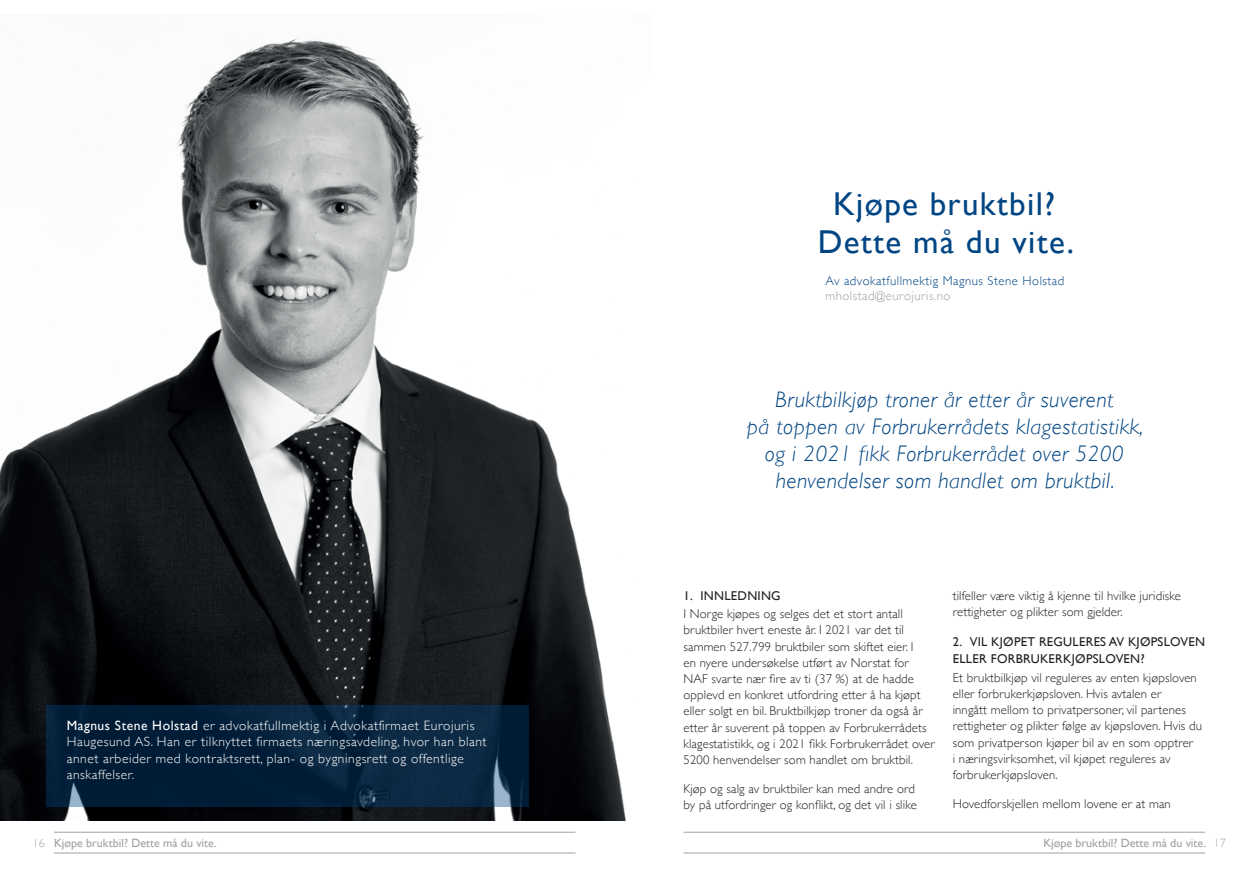
<style>
.page{position:relative;width:1259px;height:893px;background:#fff}
.page>*{position:absolute;margin:0;border:0;box-sizing:border-box;transform-origin:0 0}
.t1{font:33px/37.5px "Gill Sans";letter-spacing:.04em;color:#004583;text-align:center}
.t2{font:italic 300 22.5px/27px "Gill Sans";letter-spacing:.02em;color:#004583;text-align:center}
.t3{font:300 13.5px/16.2px "Gill Sans";letter-spacing:.04em;color:#fff}
.t4{font:300 12.75px/16.2px "Gill Sans";letter-spacing:.01em;color:#231f20}
.t5{font:12.75px/17.2px "Gill Sans";letter-spacing:.02em;color:#231f20}
.t6{font:300 12.75px "Gill Sans";letter-spacing:.04em;color:#004583}
.t7{font:300 12.75px "Gill Sans";letter-spacing:.04em;color:#a1a1a5}
.t8{font:12px "Gill Sans";color:#a1a1a5}
.t9{font:300 12px "Gill Sans";color:#a1a1a5}
.s1{font-weight:400}
</style>
<div class="page">
<img style="left:0;top:38px;width:626px;height:783px">
<div style="left:47px;top:706px;width:482px;height:101px;background:linear-gradient(to bottom,#05213b,#0a2640)"></div>
<hr style="left:54px;top:832px;width:521px;height:1px;background:#a1a1a5">
<hr style="left:54px;top:853px;width:521px;height:1px;background:#a1a1a5">
<hr style="left:683px;top:832px;width:522px;height:1px;background:#a1a1a5">
<hr style="left:683px;top:853px;width:522px;height:1px;background:#a1a1a5">
<h1 class="t1" style="left:817px;top:185px;width:258px">Kjøpe bruktbil?<br>Dette må du vite.</h1>
<p class="t6" style="left:825px;top:271px;width:240px">Av advokatfullmektig Magnus Stene Holstad</p>
<p class="t7" style="left:825px;top:286px;width:127px">mholstad@eurojuris.no</p>
<p class="t3" style="left:67px;top:717px;width:421px"><span class="s1">Magnus Stene Holstad</span> er advokatfullmektig i Advokatfirmaet Eurojuris Haugesund AS. Han er tilknyttet firmaets næringsavdeling, hvor han blant annet arbeider med kontraktsrett, plan- og bygningsrett og offentlige anskaffelser.</p>
<h2 class="t2" style="left:746px;top:386px;width:398px">Bruktbilkjøp troner år etter år suverent<br>på toppen av Forbrukerrådets klagestatistikk, og i 2021 fikk Forbrukerrådet over 5200 henvendelser som handlet om bruktbil.</h2>
<p class="t5" style="left:683px;top:587px;width:99px">1. INNLEDNING</p>
<p class="t4" style="left:683px;top:605px;width:253px">I Norge kjøpes og selges det et stort antall bruktbiler hvert eneste år. I 2021 var det til sammen 527.799 bruktbiler som skiftet eier. I<br>en nyere undersøkelse utført av Norstat for NAF svarte nær fire av ti (37 %) at de hadde opplevd en konkret utfordring etter å ha kjøpt eller solgt en bil. Bruktbilkjøp troner da også år etter år suverent på toppen av Forbrukerrådets klagestatistikk, og i 2021 fikk Forbrukerrådet over 5200 henvendelser som handlet om bruktbil.</p>
<p class="t4" style="left:683px;top:780px;width:235px">Kjøp og salg av bruktbiler kan med andre ord by på utfordringer og konflikt, og det vil i slike</p>
<p class="t4" style="left:952px;top:587px;width:230px">tilfeller være viktig å kjenne til hvilke juridiske rettigheter og plikter som gjelder.</p>
<p class="t5" style="left:952px;top:633px;width:254px">2. VIL KJØPET REGULERES AV KJØPSLOVEN<br>ELLER FORBRUKERKJØPSLOVEN?</p>
<p class="t4" style="left:952px;top:669px;width:251px">Et bruktbilkjøp vil reguleres av enten kjøpsloven eller forbrukerkjøpsloven. Hvis avtalen er<br>inngått mellom to privatpersoner, vil partenes rettigheter og plikter følge av kjøpsloven. Hvis du som privatperson kjøper bil av en som opptrer<br>i næringsvirksomhet, vil kjøpet reguleres av forbrukerkjøpsloven.</p>
<p class="t4" style="left:952px;top:795px;width:219px">Hovedforskjellen mellom lovene er at man</p>
<p class="t8" style="left:54px;top:836px;width:164px">Kjøpe bruktbil? Dette må du vite.</p>
<p class="t8" style="left:1043px;top:836px;width:164px">Kjøpe bruktbil? Dette må du vite.</p>
<p class="t9" style="left:33px;top:834px;width:13px">16</p>
<p class="t9" style="left:1214px;top:834px;width:13px">17</p>
</div>
